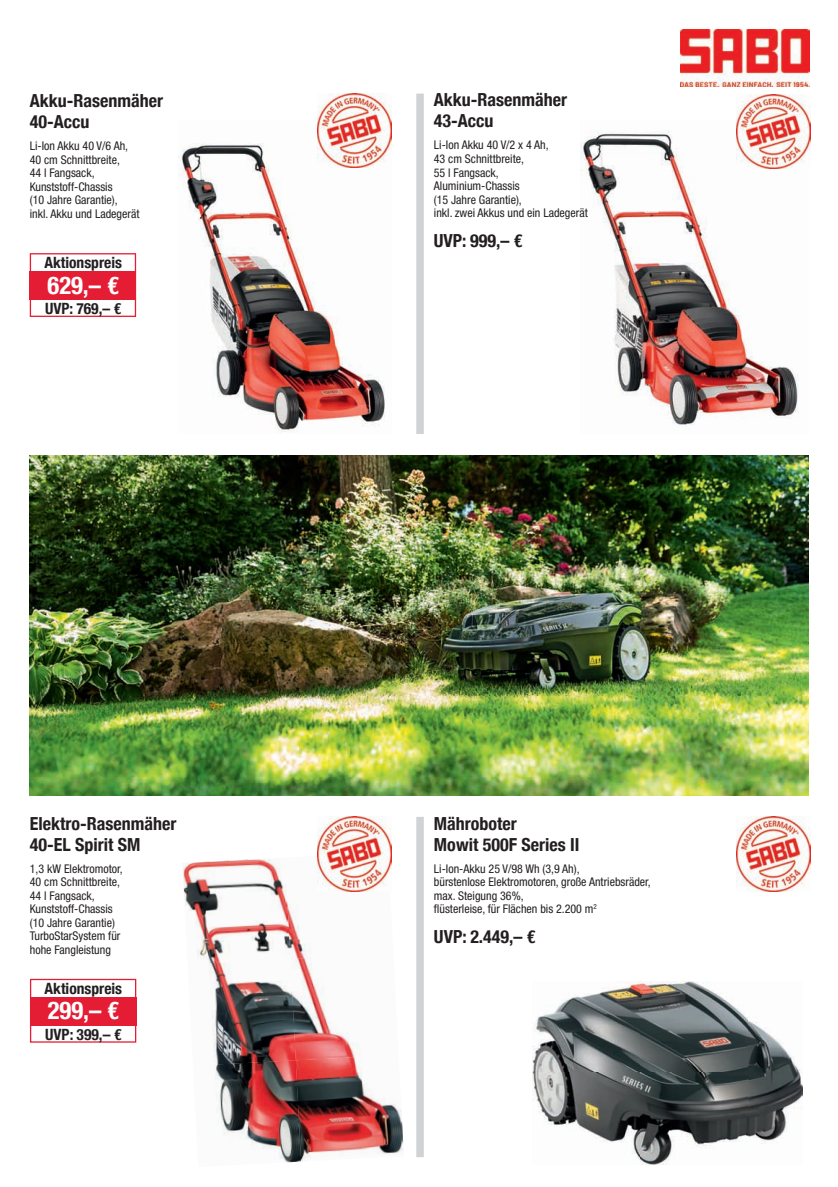
<style>
.page{position:relative;width:838px;height:1187px;background:#fff}
.page>*{position:absolute;margin:0;border:0;box-sizing:border-box;transform-origin:0 0}
.t1{font:700 condensed 24.6px "Helvetica Neue";color:#fff}
.t2{font:700 condensed 18px/21px "Helvetica Neue";color:#231f20}
.t3{font:700 condensed 15.6px "Helvetica Neue";color:#231f20}
.t4{font:condensed 12px/13.5px "Helvetica Neue";color:#231f20}
</style>
<div class="page">
<div style="left:416px;top:94px;width:8px;height:340px;background:#d1d2d4"></div>
<div style="left:416px;top:816px;width:8px;height:341px;background:#d1d2d4"></div>
<img style="left:178px;top:121px;width:207px;height:311px">
<img style="left:533px;top:981px;width:269px;height:182px">
<img style="left:30px;top:455px;width:778px;height:340px">
<img style="left:580px;top:131px;width:219px;height:294px">
<img style="left:183px;top:859px;width:102px;height:99px">
<img style="left:285px;top:852px;width:84px;height:103px">
<img style="left:197px;top:958px;width:93px;height:102px">
<img style="left:290px;top:953px;width:79px;height:107px">
<img style="left:214px;top:1060px;width:87px;height:103px">
<img style="left:296px;top:1054px;width:108px;height:107px">
<img style="left:318px;top:94px;width:74px;height:74px">
<img style="left:736px;top:94px;width:74px;height:75px">
<img style="left:318px;top:816px;width:74px;height:75px">
<img style="left:736px;top:816px;width:74px;height:75px">
<div style="left:30px;top:253px;width:106px;height:64px;border:1px solid #e41d35"></div>
<div style="left:30px;top:271px;width:106px;height:29px;background:#e41d35"></div>
<div style="left:30px;top:978px;width:106px;height:64px;border:1px solid #e41d35"></div>
<div style="left:30px;top:997px;width:106px;height:28px;background:#e41d35"></div>
<img style="left:680px;top:29px;width:129px;height:57px">
<h2 class="t2" style="left:30px;top:89px;width:135px">Akku-Rasenmäher<br>40-Accu</h2>
<p class="t4" style="left:30px;top:139px;width:111px">Li-Ion Akku 40 V/6 Ah,<br>40 cm Schnittbreite,<br>44 l Fangsack,<br>Kunststoff-Chassis<br>(10 Jahre Garantie),<br>inkl. Akku und Ladegerät</p>
<h3 class="t3" style="left:44px;top:250px;width:79px">Aktionspreis</h3>
<h1 class="t1" style="left:48px;top:264px;width:73px">629,– €</h1>
<h3 class="t3" style="left:45px;top:295px;width:78px">UVP: 769,– €</h3>
<h2 class="t2" style="left:30px;top:811px;width:148px">Elektro-Rasenmäher<br>40-EL Spirit SM</h2>
<p class="t4" style="left:30px;top:861px;width:94px">1,3 kW Elektromotor,<br>40 cm Schnittbreite,<br>44 l Fangsack,<br>Kunststoff-Chassis (10 Jahre Garantie)<br>TurboStarSystem für hohe Fangleistung</p>
<h3 class="t3" style="left:45px;top:975px;width:79px">Aktionspreis</h3>
<h1 class="t1" style="left:48px;top:990px;width:73px">299,– €</h1>
<h3 class="t3" style="left:45px;top:1020px;width:78px">UVP: 399,– €</h3>
<h2 class="t2" style="left:434px;top:88px;width:135px">Akku-Rasenmäher<br>43-Accu</h2>
<p class="t4" style="left:434px;top:138px;width:155px">Li-Ion Akku 40 V/2 x 4 Ah,<br>43 cm Schnittbreite,<br>55 l Fangsack,<br>Aluminium-Chassis<br>(15 Jahre Garantie),<br>inkl. zwei Akkus und ein Ladegerät</p>
<h2 class="t2" style="left:434px;top:228px;width:90px">UVP: 999,– €</h2>
<h2 class="t2" style="left:434px;top:811px;width:147px">Mähroboter<br>Mowit 500F Series II</h2>
<p class="t4" style="left:434px;top:861px;width:218px">Li-Ion-Akku 25 V/98 Wh (3,9 Ah),<br>bürstenlose Elektromotoren, große Antriebsräder, max. Steigung 36%,<br>flüsterleise, für Flächen bis 2.200 m<sup>2</sup></p>
<h2 class="t2" style="left:434px;top:924px;width:103px">UVP: 2.449,– €</h2>
</div>
